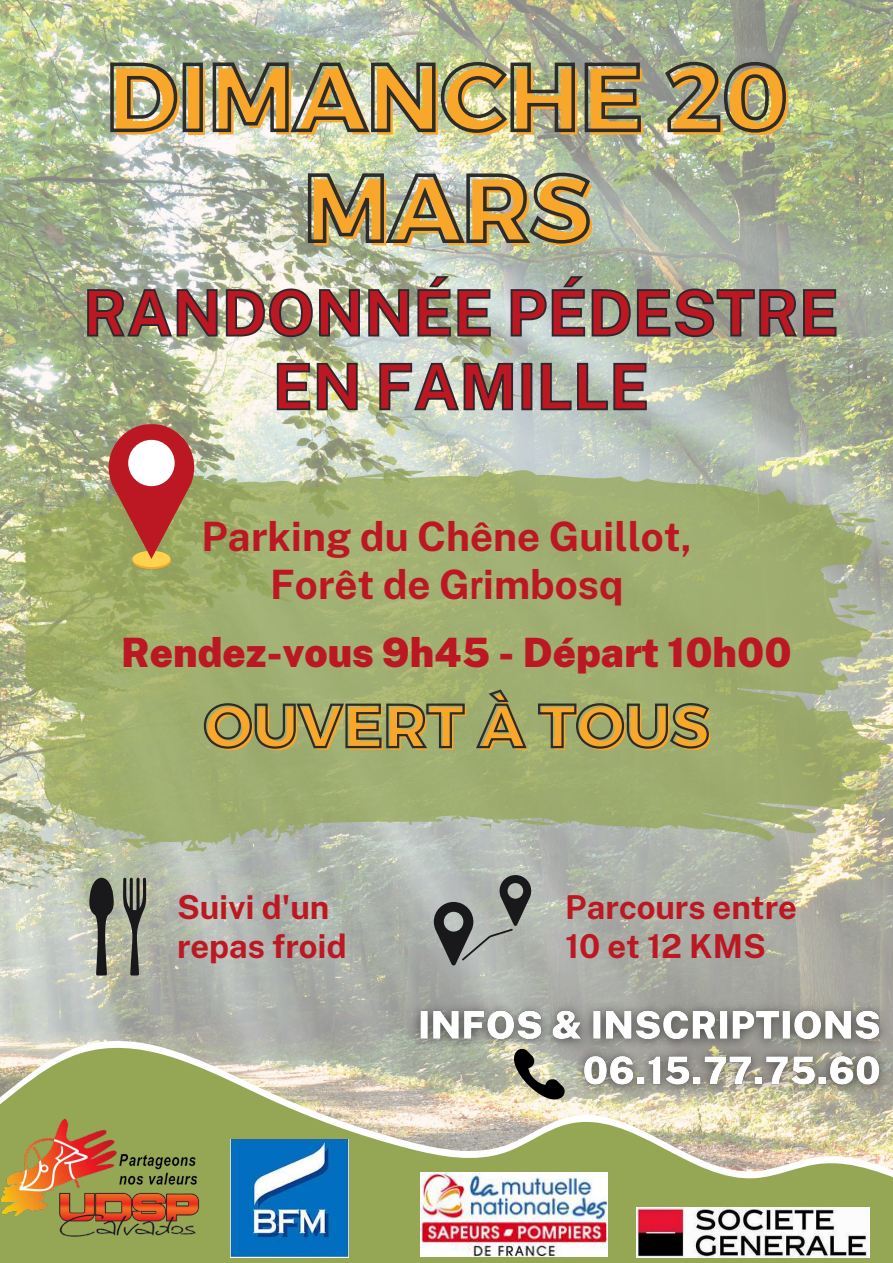
<style>
.page{position:relative;width:893px;height:1263px;background:#fff}
.page>*{position:absolute;margin:0;border:0;box-sizing:border-box;transform-origin:0 0}
.t1{font:700 94.28px/110.9px "Montserrat";color:#f9a72b;text-align:center}
.t2{font:700 62.93px/73.7px "Public Sans";color:#bc1823;text-align:center}
.t3{font:700 60.53px "Montserrat";color:#f9a72b}
.t4{font:700 40.42px/47.2px "Public Sans";color:#bc1823;text-align:center}
.t5{font:900 40.42px "Public Sans";color:#bc1823}
.t6{font:700 32.92px/38.8px "Public Sans";color:#bc1823}
.s1{font-family:"Arial Narrow"}
</style>
<div class="page">
<img style="left:0;top:0;width:893px;height:1028px">
<div style="left:231px;top:1239px;width:662px;height:24px;background:#95a654"></div>
<svg style="left:0;top:1035px;width:893px;height:204px;background:#b8bd8c"></svg>
<img style="left:231px;top:1139px;width:117px;height:118px">
<img style="left:0;top:1098px;width:231px;height:165px">
<img style="left:636px;top:1207px;width:233px;height:50px">
<img style="left:420px;top:1172px;width:188px;height:85px">
<svg style="left:13px;top:645px;width:877px;height:93px;background:#a3b074"></svg>
<svg style="left:13px;top:468px;width:877px;height:177px;background:#a4b178"></svg>
<svg style="left:32px;top:674px;width:861px;height:178px;background:#a7b27f"></svg>
<svg style="left:132px;top:553px;width:39px;height:16px"></svg>
<div style="left:132px;top:551px;width:38px;height:16px;background:#fcd24f;border-radius:50%"></div>
<svg style="left:109px;top:424px;width:85px;height:135px;background:#af5740"></svg>
<div style="left:128px;top:440px;width:47px;height:46px;background:#fff;border-radius:50%"></div>
<svg style="left:502px;top:1110px;width:63px;height:2px"></svg>
<svg style="left:434px;top:875px;width:99px;height:90px;background:#8c8f8d"></svg>
<svg style="left:123px;top:878px;width:23px;height:97px;background:#7c7f73"></svg>
<hr style="left:130px;top:878px;width:3px;height:36px;background:#19181b;border-radius:2px">
<hr style="left:136px;top:878px;width:3px;height:36px;background:#19181b;border-radius:2px">
<svg style="left:89px;top:878px;width:25px;height:97px;background:#686960"></svg>
<img style="left:108px;top:60px;width:534px;height:75px">
<img style="left:663px;top:60px;width:124px;height:74px">
<img style="left:306px;top:171px;width:286px;height:75px">
<img style="left:86px;top:274px;width:751px;height:64px">
<img style="left:276px;top:362px;width:372px;height:50px">
<img style="left:402px;top:988px;width:491px;height:122px">
<svg style="left:203px;top:688px;width:507px;height:62px;background:#8d9965"></svg>
<h1 class="t1" style="left:110px;top:41px;width:684px">DIMANCHE 20<br>MARS</h1>
<h2 class="t2" style="left:83px;top:276px;width:757px">RANDONNÉE PÉDESTRE<br>EN FAMILLE</h2>
<p class="t4" style="left:201px;top:513px;width:492px">Parking du Chêne Guillot,<br>Forêt de G<span class="s1">r</span>imbosq</p>
<p class="t5" style="left:121px;top:629px;width:672px">Rendez-vous 9h45 - Départ 10h00</p>
<h3 class="t3" style="left:206px;top:689px;width:507px">OUVERT À TOUS</h3>
<p class="t6" style="left:177px;top:888px;width:171px">Suivi d'un repas froid</p>
<p class="t6" style="left:565px;top:888px;width:233px">Parcours entre<br>10 et 12 KMS</p>
</div>
